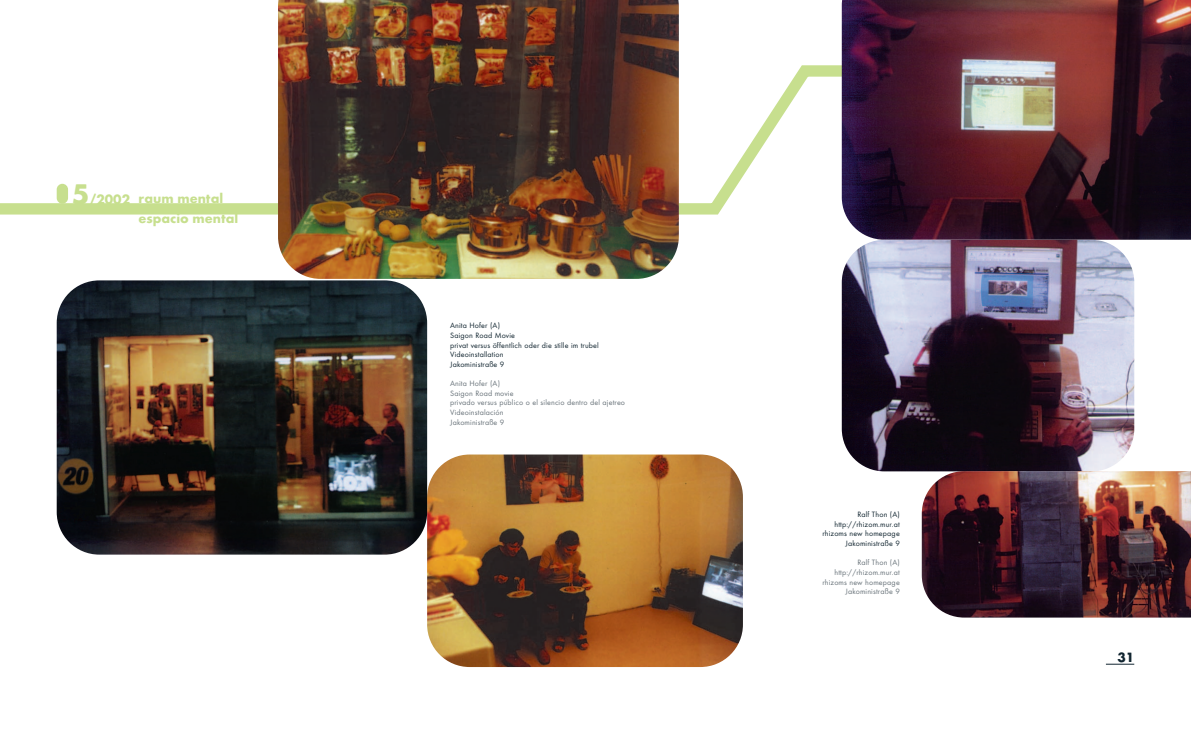
<style>
.page{position:relative;width:1191px;height:738px;background:#fff}
.page>*{position:absolute;margin:0;border:0;box-sizing:border-box;transform-origin:0 0}
.t1{font:14px/20px "Futura T Bold Ro 1";color:#c7df8e}
.t2{font:14px "Futura T Bold Ro 1";color:#112530}
.t3{font:8px/9.6px "Futura T Book Ro 1";letter-spacing:.015em;color:#6a747b}
.t4{font:8px/9.6px "Futura T Book Ro 1";letter-spacing:.015em;color:#112530}
.s1{font-size:29.5px}
</style>
<div class="page">
<svg style="left:1106px;top:663px;width:28px;height:1px"></svg>
<svg style="left:0;top:65px;width:841px;height:150px"></svg>
<img style="left:278px;top:0;width:401px;height:279px">
<img style="left:427px;top:454px;width:316px;height:212px;border-radius:43px">
<img style="left:57px;top:280px;width:370px;height:274px;border-radius:43px">
<div style="left:57px;top:184px;width:11px;height:19px;background:#c7df8e;border-radius:6px"></div>
<img style="left:841px;top:0;width:349px;height:239px">
<img style="left:841px;top:240px;width:293px;height:231px;border-radius:43px">
<img style="left:921px;top:471px;width:269px;height:146px">
<h1 class="t1" style="left:72px;top:190px;width:60px"><span class="s1">5</span>/2002</h1>
<h1 class="t1" style="left:139px;top:190px;width:101px">raum mental espacio mental</h1>
<p class="t4" style="left:450px;top:321px;width:150px">Anita Hofer (A)<br>Saigon Road Movie<br>privat versus öffentlich oder die stille im trubel<br>Videoinstallation<br>Jakoministraße 9</p>
<p class="t3" style="left:450px;top:379px;width:176px">Anita Hofer (A)<br>Saigon Road movie<br>privado versus público o el silencio dentro del ajetreo<br>Videoinstalación<br>Jakoministraße 9</p>
<p class="t4" style="left:822px;top:510px;width:79px;text-align:right">Ralf Thon (A) http://rhizom.mur.at rhizoms new homepage<br>Jakoministraße 9</p>
<p class="t3" style="left:822px;top:558px;width:79px;text-align:right">Ralf Thon (A) http://rhizom.mur.at rhizoms new homepage<br>Jakoministraße 9</p>
<h1 class="t2" style="left:1117px;top:651px;width:18px">31</h1>
</div>
